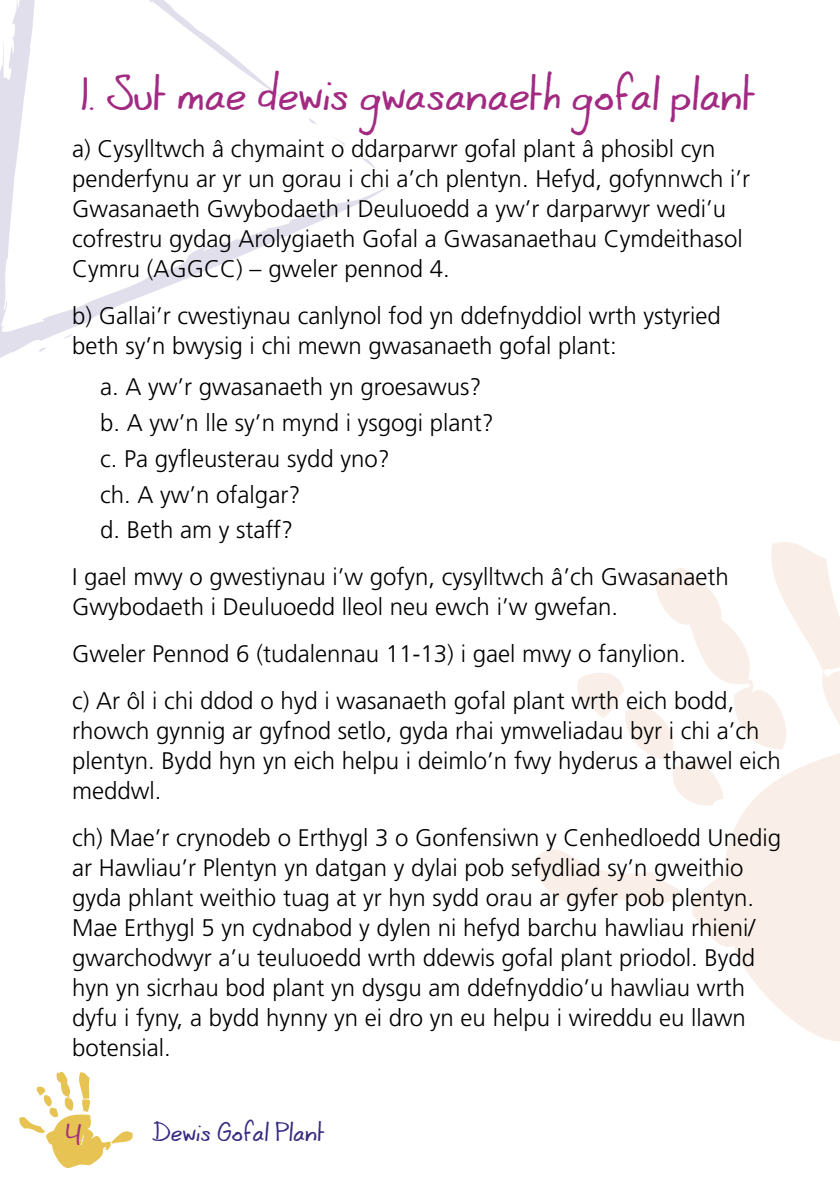
<style>
.page{position:relative;width:840px;height:1191px;background:#fff}
.page>*{position:absolute;margin:0;border:0;box-sizing:border-box;transform-origin:0 0}
.main_text{font:36px "Coert Schrift Romaans";letter-spacing:-.01em;color:#a22a82}
.main_text-2{font:300 24px/30px "Frutiger LT Std";color:#000}
.bullets{font:300 24px "Frutiger LT Std";color:#000}
.t1{font:24px "Coert Schrift Romaans";color:#a22a82}
.t2{font:20px "Coert Schrift Romaans";color:#362b80}
</style>
<div class="page">
<svg style="left:19px;top:1071px;width:114px;height:97px"></svg>
<svg style="left:0;top:0;width:393px;height:358px"></svg>
<svg style="left:34px;top:347px;width:18px;height:6px"></svg>
<svg style="left:63px;top:333px;width:11px;height:6px"></svg>
<svg style="left:533px;top:849px;width:149px;height:56px"></svg>
<svg style="left:692px;top:807px;width:147px;height:234px;fill:#f9efe8"></svg>
<svg style="left:577px;top:542px;width:262px;height:265px"></svg>
<p class="main_text" style="left:82px;top:76px;width:676px">1. Sut mae dewis gwasanaeth gofal plant</p>
<p class="main_text-2" style="left:72px;top:134px;width:679px">a) Cysylltwch â chymaint o ddarparwr gofal plant â phosibl cyn penderfynu ar yr un gorau i chi a’ch plentyn. Hefyd, gofynnwch i’r Gwasanaeth Gwybodaeth i Deuluoedd a yw’r darparwyr wedi’u cofrestru gydag Arolygiaeth Gofal a Gwasanaethau Cymdeithasol Cymru (AGGCC) – gweler pennod 4.</p>
<p class="main_text-2" style="left:72px;top:301px;width:650px">b) Gallai’r cwestiynau canlynol fod yn ddefnyddiol wrth ystyried beth sy’n bwysig i chi mewn gwasanaeth gofal plant:</p>
<p class="bullets" style="left:100px;top:373px;width:382px">a. A yw’r gwasanaeth yn groesawus?</p>
<p class="bullets" style="left:100px;top:409px;width:395px">b. A yw’n lle sy’n mynd i ysgogi plant?</p>
<p class="bullets" style="left:100px;top:445px;width:291px">c. Pa gyfleusterau sydd yno?</p>
<p class="bullets" style="left:100px;top:480px;width:202px">ch. A yw’n ofalgar?</p>
<p class="bullets" style="left:100px;top:516px;width:194px">d. Beth am y staff?</p>
<p class="main_text-2" style="left:72px;top:562px;width:658px">I gael mwy o gwestiynau i’w gofyn, cysylltwch â’ch Gwasanaeth<br>Gwybodaeth i Deuluoedd lleol neu ewch i’w gwefan.</p>
<p class="main_text-2" style="left:72px;top:639px;width:615px">Gweler Pennod 6 (tudalennau 11-13) i gael mwy o fanylion.</p>
<p class="main_text-2" style="left:72px;top:686px;width:710px">c) Ar ôl i chi ddod o hyd i wasanaeth gofal plant wrth eich bodd, rhowch gynnig ar gyfnod setlo, gyda rhai ymweliadau byr i chi a’ch plentyn. Bydd hyn yn eich helpu i deimlo’n fwy hyderus a thawel eich meddwl.</p>
<p class="main_text-2" style="left:72px;top:823px;width:710px">ch) Mae’r crynodeb o Erthygl 3 o Gonfensiwn y Cenhedloedd Unedig ar Hawliau’r Plentyn yn datgan y dylai pob sefydliad sy’n gweithio gyda phlant weithio tuag at yr hyn sydd orau ar gyfer pob plentyn.<br>Mae Erthygl 5 yn cydnabod y dylen ni hefyd barchu hawliau rhieni/ gwarchodwyr a’u teuluoedd wrth ddewis gofal plant priodol. Bydd hyn yn sicrhau bod plant yn dysgu am ddefnyddio’u hawliau wrth dyfu i fyny, a bydd hynny yn ei dro yn eu helpu i wireddu eu llawn botensial.</p>
<p class="t1" style="left:66px;top:1122px;width:17px">4</p>
<p class="t2" style="left:152px;top:1121px;width:174px">Dewis Gofal Plant</p>
</div>
